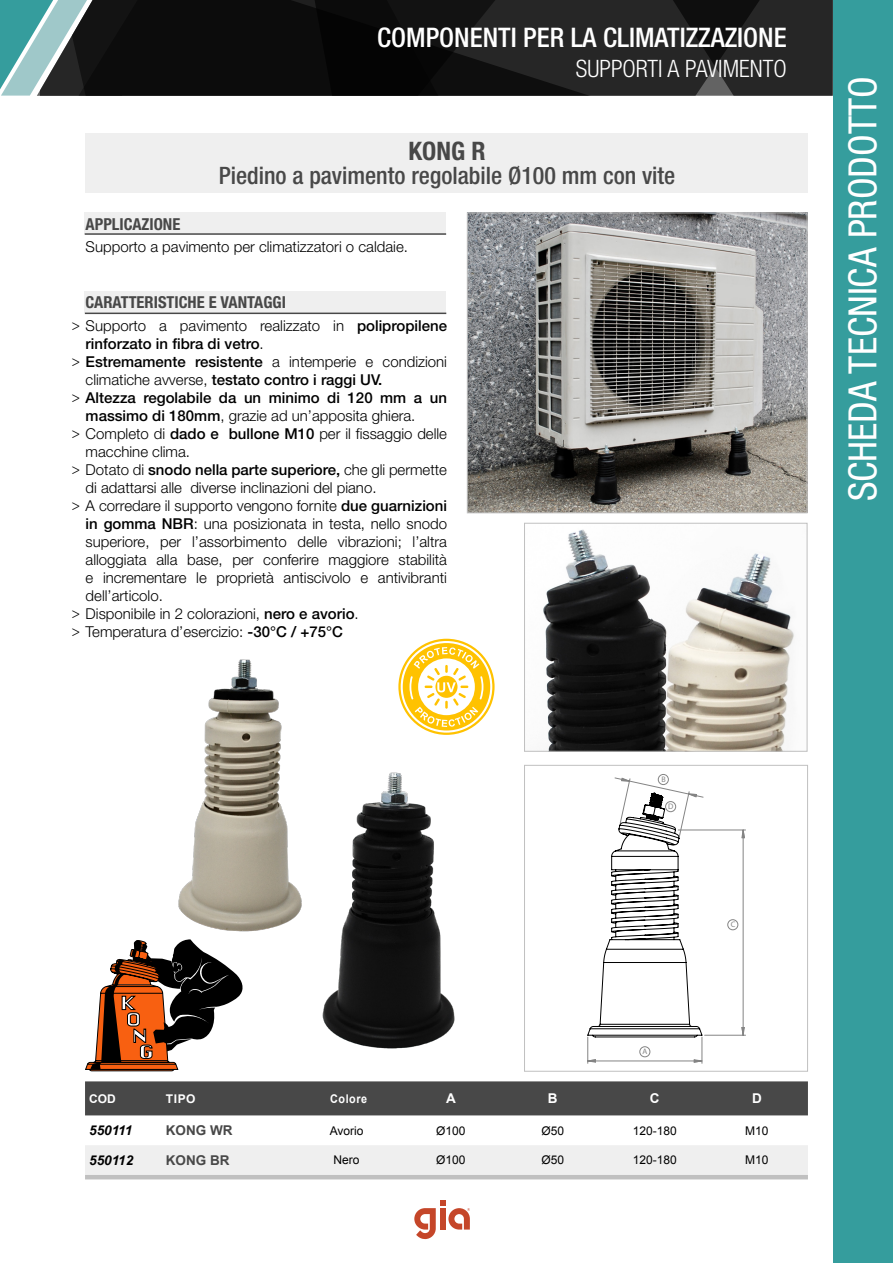
<style>
.page{position:relative;width:893px;height:1263px;background:#fff}
.page>*{position:absolute;margin:0;border:0;box-sizing:border-box;transform-origin:0 0}
.t1{font:condensed 39px "Helvetica Neue LT Std";color:#fff}
.t2{font:500 condensed 27px "Helvetica Neue LT Std";color:#fff}
.t3{font:700 condensed 25.5px "Helvetica Neue LT Std";color:#484848}
.t4{font:500 condensed 24px "Helvetica Neue LT Std";color:#484848}
.t5{font:300 condensed 24px "Helvetica Neue LT Std";color:#fff}
.t6{font:700 condensed 16.5px "Helvetica Neue LT Std";color:#484848}
.Stile_di_paragrafo_1{font:300 15px/18px "Helvetica Neue LT Std";color:#000;text-align:justify}
.Stile_di_paragrafo_1-2{font:300 15px "Helvetica Neue LT Std";color:#000;scale:.9 1}
.Stile_di_paragrafo_1-3{font:500 15px "Helvetica Neue LT Std";color:#000}
.t7{font:italic 700 13.5px "Arial";color:#000}
.t8{font:700 13.5px "Arial";color:#484848}
.t9{font:700 13.5px "Arial";color:#fff}
.t10{font:12px "Arial";color:#000}
.t11{font:700 12px "Arial";letter-spacing:.05em;color:#fff}
.t12{font:700 12px "Arial";letter-spacing:.05em;color:#fff;scale:.9 1}
.t13{font:7.95px "Century Gothic";color:#848484}
.s1{font-weight:300}
.s2{font-weight:500}
</style>
<div class="page">
<svg style="left:100px;top:0;width:728px;height:96px;fill:#0e0e0e"></svg>
<div style="left:833px;top:0;width:60px;height:1263px;background:#359d9d"></div>
<svg style="left:414px;top:1200px;width:56px;height:39px"></svg>
<svg style="left:0;top:0;width:100px;height:96px"></svg>
<hr style="left:705px;top:1035px;width:40px;height:1px;background:#848484">
<hr style="left:678px;top:830px;width:67px;height:1px;background:#848484">
<svg style="left:741px;top:829px;width:4px;height:207px"></svg>
<svg style="left:587px;top:777px;width:117px;height:286px"></svg>
<div style="left:640px;top:1046px;width:10px;height:11px;border:1px solid #848484;border-radius:50%"></div>
<div style="left:727px;top:919px;width:11px;height:11px;border:1px solid #848484;border-radius:50%"></div>
<div style="left:658px;top:774px;width:11px;height:11px;border:1px solid #848484;border-radius:50%"></div>
<div style="left:665px;top:801px;width:11px;height:11px;border:1px solid #848484;border-radius:50%"></div>
<div style="left:524px;top:765px;width:284px;height:306px;border:1px solid #c0c0c0"></div>
<div style="left:85px;top:213px;width:361px;height:21px;background:#efefef"></div>
<div style="left:85px;top:291px;width:361px;height:21px;background:#efefef"></div>
<div style="left:85px;top:134px;width:722px;height:59px;background:#efefef"></div>
<hr style="left:85px;top:313px;width:361px;height:1px;background:#484848">
<hr style="left:85px;top:233px;width:361px;height:2px;background:#484848">
<img style="left:469px;top:215px;width:336px;height:296px">
<div style="left:467px;top:213px;width:340px;height:300px;border:1px solid #c0c0c0"></div>
<img style="left:543px;top:529px;width:251px;height:221px">
<div style="left:524px;top:523px;width:283px;height:229px;border:1px solid #c0c0c0"></div>
<img style="left:178px;top:659px;width:124px;height:273px">
<img style="left:322px;top:772px;width:133px;height:277px">
<div style="left:85px;top:1081px;width:723px;height:34px;background:#484848"></div>
<svg style="left:85px;top:1145px;width:723px;height:34px"></svg>
<svg style="left:85px;top:939px;width:158px;height:132px"></svg>
<svg style="left:398px;top:639px;width:97px;height:96px"></svg>
<h2 class="t2" style="left:377px;top:21px;width:411px">COMPONENTI PER LA CLIMATIZZAZIONE</h2>
<h3 class="t5" style="left:576px;top:55px;width:212px">SUPPORTI A PAVIMENTO</h3>
<p class="t3" style="left:409px;top:135px;width:78px">KONG R</p>
<p class="t4" style="left:219px;top:161px;width:458px">Piedino a pavimento regolabile Ø100 mm con vite</p>
<p class="t6" style="left:86px;top:214px;width:96px">APPLICAZIONE</p>
<p class="Stile_di_paragrafo_1" style="left:86px;top:237px;width:324px">Supporto a pavimento per climatizzatori o caldaie.</p>
<p class="t6" style="left:86px;top:292px;width:202px">CARATTERISTICHE E VANTAGGI</p>
<p class="Stile_di_paragrafo_1-3" style="left:86px;top:334px;width:180px">rinforzato in fibra di vetro<span class="s1">.</span></p>
<p class="Stile_di_paragrafo_1-3" style="left:86px;top:370px;width:298px"><span class="s1">climatiche avverse,</span> testato contro i raggi UV.</p>
<p class="Stile_di_paragrafo_1" style="left:86px;top:406px;width:331px"><span class="s2">massimo di 180mm</span>, grazie ad un’apposita ghiera.</p>
<p class="Stile_di_paragrafo_1" style="left:86px;top:442px;width:106px">macchine clima.</p>
<p class="Stile_di_paragrafo_1" style="left:86px;top:478px;width:292px">di adattarsi alle diverse inclinazioni del piano.</p>
<p class="Stile_di_paragrafo_1" style="left:86px;top:514px;width:363px"><span class="s2">in gomma NBR</span>: una posizionata in testa, nello snodo superiore, per l’assorbimento delle vibrazioni; l’altra alloggiata alla base, per conferire maggiore stabilità e incrementare le proprietà antiscivolo e antivibranti dell’articolo.</p>
<p class="Stile_di_paragrafo_1-2" style="left:72px;top:316px;width:418px">&gt; Supporto a pavimento realizzato in <span class="s2">polipropilene</span></p>
<p class="Stile_di_paragrafo_1-2" style="left:72px;top:352px;width:418px">&gt; <span class="s2">Estremamente resistente</span> a intemperie e condizioni</p>
<p class="Stile_di_paragrafo_1-3" style="left:72px;top:388px;width:377px"><span class="s1">&gt;</span> Altezza regolabile da un minimo di 120 mm a un</p>
<p class="Stile_di_paragrafo_1-2" style="left:72px;top:424px;width:418px">&gt; Completo di <span class="s2">dado e bullone M10</span> per il fissaggio delle</p>
<p class="Stile_di_paragrafo_1-3" style="left:72px;top:460px;width:377px"><span class="s1">&gt; Dotato di</span> snodo nella parte superiore, <span class="s1">che gli permette</span></p>
<p class="Stile_di_paragrafo_1-2" style="left:72px;top:496px;width:418px">&gt; A corredare il supporto vengono fornite <span class="s2">due guarnizioni</span></p>
<p class="Stile_di_paragrafo_1-2" style="left:72px;top:604px;width:320px">&gt; Disponibile in 2 colorazioni, <span class="s2">nero e avorio</span>.</p>
<p class="Stile_di_paragrafo_1-2" style="left:72px;top:622px;width:303px">&gt; Temperatura d’esercizio: <span class="s2">-30°C / +75°C</span></p>
<p class="t13" style="left:661px;top:774px;width:6px">B</p>
<p class="t13" style="left:668px;top:802px;width:7px">D</p>
<p class="t13" style="left:643px;top:1046px;width:6px">A</p>
<p class="t13" style="left:731px;top:919px;width:6px">C</p>
<p class="t11" style="left:89px;top:1091px;width:28px">COD</p>
<p class="t11" style="left:166px;top:1091px;width:31px">TIPO</p>
<p class="t12" style="left:330px;top:1091px;width:43px">Colore</p>
<p class="t9" style="left:446px;top:1090px;width:11px">A</p>
<p class="t9" style="left:548px;top:1090px;width:11px">B</p>
<p class="t9" style="left:650px;top:1090px;width:11px">C</p>
<p class="t9" style="left:752px;top:1090px;width:11px">D</p>
<p class="t7" style="left:89px;top:1122px;width:45px">550111</p>
<p class="t8" style="left:166px;top:1121px;width:68px">KONG WR</p>
<p class="t10" style="left:330px;top:1122px;width:35px">Avorio</p>
<p class="t10" style="left:436px;top:1122px;width:31px">Ø100</p>
<p class="t10" style="left:541px;top:1122px;width:24px">Ø50</p>
<p class="t10" style="left:633px;top:1122px;width:46px">120-180</p>
<p class="t10" style="left:745px;top:1122px;width:25px">M10</p>
<p class="t7" style="left:89px;top:1151px;width:46px">550112</p>
<p class="t8" style="left:166px;top:1151px;width:65px">KONG BR</p>
<p class="t10" style="left:334px;top:1152px;width:28px">Nero</p>
<p class="t10" style="left:436px;top:1152px;width:31px">Ø100</p>
<p class="t10" style="left:541px;top:1152px;width:24px">Ø50</p>
<p class="t10" style="left:633px;top:1152px;width:46px">120-180</p>
<p class="t10" style="left:745px;top:1152px;width:25px">M10</p>
<h1 class="t1" style="left:840px;top:501px;width:426px;rotate:-90deg">SCHEDA TECNICA PRODOTTO</h1>
</div>
